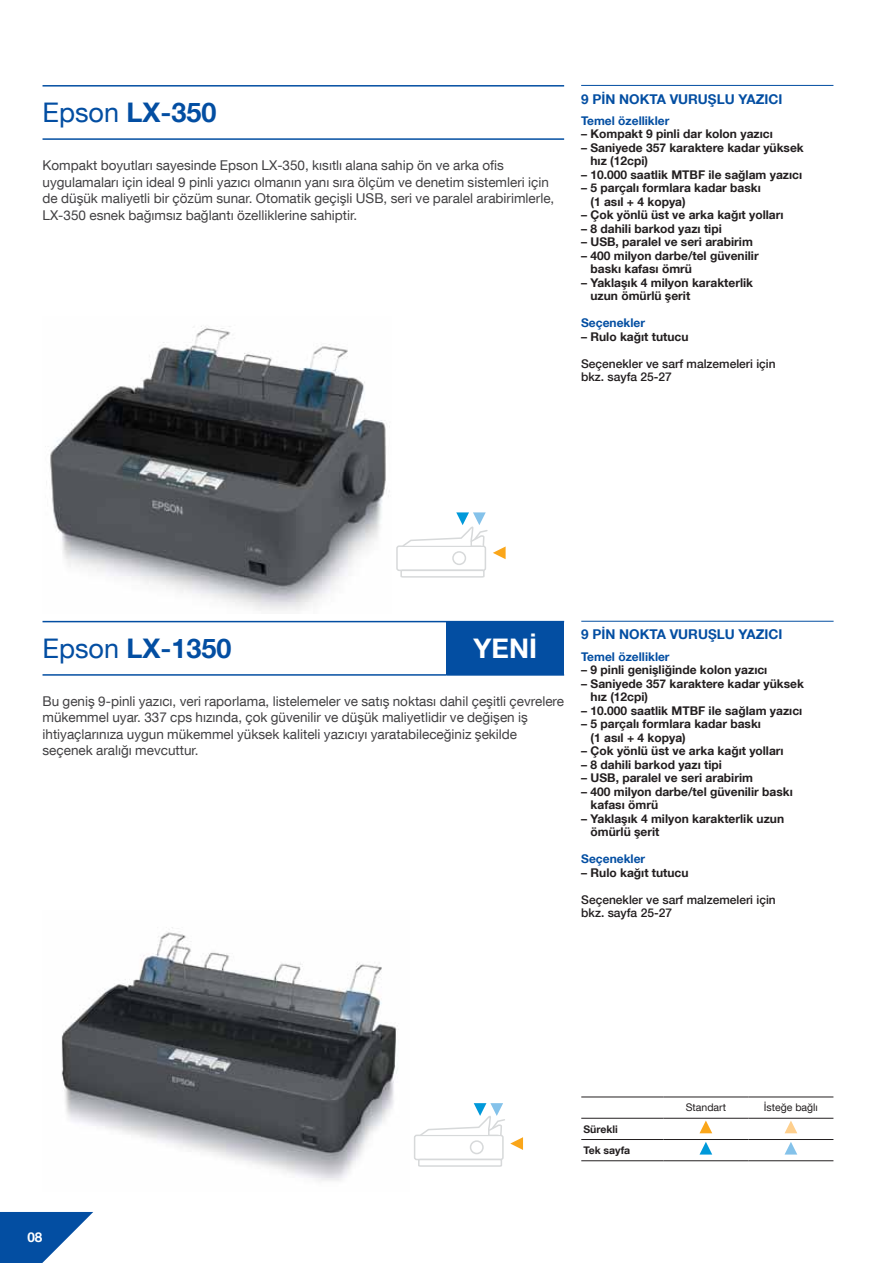
<style>
.page{position:relative;width:893px;height:1263px;background:#fff}
.page>*{position:absolute;margin:0;border:0;box-sizing:border-box;transform-origin:0 0}
.t1{font:700 27px "Helvetica Neue LT Com";color:#034ea2}
.t2{font:700 27px "Helvetica Neue LT Com";color:#fff}
.t3{font:13.5px/16.5px "Helvetica Neue LT Com";color:#414042}
.t4{font:700 13.5px "Helvetica Neue LT Com";color:#034ea2}
.t5{font:700 13.5px "Helvetica Neue LT Com";color:#fff}
.t6{font:700 12px/13.5px "Helvetica Neue LT Com";color:#231f20}
.t7{font:500 12px/13.5px "Helvetica Neue LT Com";color:#231f20}
.t8{font:700 12px "Helvetica Neue LT Com";color:#034ea2}
.t9{font:10.5px "Helvetica Neue LT Com";color:#231f20}
.t10{font:700 10.5px/21.3px "Helvetica Neue LT Com";color:#231f20}
.s1{font-weight:400}
</style>
<div class="page">
<svg style="left:0;top:1212px;width:93px;height:51px"></svg>
<img style="left:61px;top:927px;width:337px;height:254px">
<img style="left:50px;top:326px;width:336px;height:285px">
<div style="left:414px;top:1134px;width:90px;height:26px;border:2px solid #d7d9da;border-radius:2px"></div>
<svg style="left:417px;top:1158px;width:86px;height:9px"></svg>
<div style="left:470px;top:1140px;width:14px;height:14px;border:2px solid #d7d9da;border-radius:50%"></div>
<svg style="left:419px;top:1103px;width:104px;height:47px"></svg>
<div style="left:396px;top:545px;width:90px;height:26px;border:2px solid #d7d9da;border-radius:2px"></div>
<svg style="left:400px;top:569px;width:85px;height:9px"></svg>
<div style="left:452px;top:551px;width:14px;height:14px;border:2px solid #d7d9da;border-radius:50%"></div>
<svg style="left:401px;top:512px;width:105px;height:47px"></svg>
<hr style="left:581px;top:1096px;width:82px;height:1px;background:#231f20">
<hr style="left:663px;top:1096px;width:85px;height:1px;background:#231f20">
<hr style="left:748px;top:1096px;width:85px;height:1px;background:#231f20">
<hr style="left:581px;top:1118px;width:82px;height:1px;background:#231f20">
<hr style="left:663px;top:1118px;width:85px;height:1px;background:#231f20">
<hr style="left:748px;top:1118px;width:85px;height:1px;background:#231f20">
<hr style="left:581px;top:1139px;width:82px;height:1px;background:#231f20">
<hr style="left:663px;top:1139px;width:85px;height:1px;background:#231f20">
<hr style="left:748px;top:1139px;width:85px;height:1px;background:#231f20">
<hr style="left:581px;top:1160px;width:82px;height:1px;background:#231f20">
<hr style="left:663px;top:1160px;width:85px;height:1px;background:#231f20">
<hr style="left:748px;top:1160px;width:85px;height:1px;background:#231f20">
<svg style="left:699px;top:1120px;width:13px;height:13px"></svg>
<svg style="left:785px;top:1121px;width:12px;height:12px"></svg>
<svg style="left:700px;top:1142px;width:12px;height:12px"></svg>
<svg style="left:785px;top:1142px;width:12px;height:12px"></svg>
<hr style="left:581px;top:85px;width:252px;height:1px;background:#034ea2">
<hr style="left:581px;top:621px;width:253px;height:1px;background:#034ea2">
<hr style="left:43px;top:85px;width:521px;height:2px;background:#034ea2">
<hr style="left:43px;top:138px;width:521px;height:2px;background:#034ea2">
<div style="left:446px;top:622px;width:118px;height:53px;background:#034ea2"></div>
<hr style="left:43px;top:621px;width:403px;height:1px;background:#034ea2">
<hr style="left:446px;top:621px;width:118px;height:1px;background:#034ea2">
<hr style="left:43px;top:674px;width:403px;height:2px;background:#034ea2">
<hr style="left:446px;top:674px;width:118px;height:2px;background:#034ea2">
<h1 class="t1" style="left:43px;top:95px;width:176px"><span class="s1">Epson</span> LX-350</h1>
<p class="t3" style="left:43px;top:157px;width:513px">Kompakt boyutları sayesinde Epson LX-350, kısıtlı alana sahip ön ve arka ofis uygulamaları için ideal 9 pinli yazıcı olmanın yanı sıra ölçüm ve denetim sistemleri için de düşük maliyetli bir çözüm sunar. Otomatik geçişli USB, seri ve paralel arabirimlerle, LX-350 esnek bağımsız bağlantı özelliklerine sahiptir.</p>
<p class="t4" style="left:581px;top:90px;width:203px">9 PİN NOKTA VURUŞLU YAZICI</p>
<p class="t8" style="left:581px;top:113px;width:90px">Temel özellikler</p>
<p class="t6" style="left:581px;top:127px;width:193px">– Kompakt 9 pinli dar kolon yazıcı</p>
<p class="t6" style="left:590px;top:141px;width:215px;text-indent:-9px">– Saniyede 357 karaktere kadar yüksek hız (12cpi)</p>
<p class="t6" style="left:581px;top:168px;width:223px">– 10.000 saatlik MTBF ile sağlam yazıcı</p>
<p class="t6" style="left:590px;top:181px;width:172px;text-indent:-9px">– 5 parçalı formlara kadar baskı (1 asıl + 4 kopya)</p>
<p class="t6" style="left:581px;top:208px;width:204px">– Çok yönlü üst ve arka kağıt yolları</p>
<p class="t6" style="left:581px;top:222px;width:142px">– 8 dahili barkod yazı tipi</p>
<p class="t6" style="left:581px;top:235px;width:173px">– USB, paralel ve seri arabirim</p>
<p class="t6" style="left:590px;top:249px;width:170px;text-indent:-9px">– 400 milyon darbe/tel güvenilir baskı kafası ömrü</p>
<p class="t6" style="left:590px;top:276px;width:164px;text-indent:-9px">– Yaklaşık 4 milyon karakterlik uzun ömürlü şerit</p>
<p class="t8" style="left:581px;top:316px;width:65px">Seçenekler</p>
<p class="t6" style="left:581px;top:330px;width:109px">– Rulo kağıt tutucu</p>
<p class="t7" style="left:581px;top:357px;width:196px">Seçenekler ve sarf malzemeleri için bkz. sayfa 25-27</p>
<h1 class="t1" style="left:43px;top:631px;width:191px"><span class="s1">Epson</span> LX-1350</h1>
<h1 class="t2" style="left:474px;top:631px;width:65px">YENİ</h1>
<p class="t3" style="left:43px;top:692px;width:523px">Bu geniş 9-pinli yazıcı, veri raporlama, listelemeler ve satış noktası dahil çeşitli çevrelere mükemmel uyar. 337 cps hızında, çok güvenilir ve düşük maliyetlidir ve değişen iş ihtiyaçlarınıza uygun mükemmel yüksek kaliteli yazıcıyı yaratabileceğiniz şekilde seçenek aralığı mevcuttur.</p>
<p class="t4" style="left:581px;top:626px;width:203px">9 PİN NOKTA VURUŞLU YAZICI</p>
<p class="t8" style="left:581px;top:649px;width:90px">Temel özellikler</p>
<p class="t6" style="left:581px;top:663px;width:188px">– 9 pinli genişliğinde kolon yazıcı</p>
<p class="t6" style="left:591px;top:676px;width:215px;text-indent:-9px">– Saniyede 357 karaktere kadar yüksek hız (12cpi)</p>
<p class="t6" style="left:581px;top:703px;width:223px">– 10.000 saatlik MTBF ile sağlam yazıcı</p>
<p class="t6" style="left:591px;top:717px;width:172px;text-indent:-9px">– 5 parçalı formlara kadar baskı (1 asıl + 4 kopya)</p>
<p class="t6" style="left:581px;top:744px;width:204px">– Çok yönlü üst ve arka kağıt yolları</p>
<p class="t6" style="left:581px;top:757px;width:142px">– 8 dahili barkod yazı tipi</p>
<p class="t6" style="left:581px;top:771px;width:173px">– USB, paralel ve seri arabirim</p>
<p class="t6" style="left:591px;top:784px;width:204px;text-indent:-9px">– 400 milyon darbe/tel güvenilir baskı kafası ömrü</p>
<p class="t6" style="left:591px;top:811px;width:195px;text-indent:-9px">– Yaklaşık 4 milyon karakterlik uzun ömürlü şerit</p>
<p class="t8" style="left:581px;top:851px;width:65px">Seçenekler</p>
<p class="t6" style="left:581px;top:865px;width:109px">– Rulo kağıt tutucu</p>
<p class="t7" style="left:581px;top:892px;width:196px">Seçenekler ve sarf malzemeleri için bkz. sayfa 25-27</p>
<p class="t5" style="left:27px;top:1229px;width:17px">08</p>
<p class="t10" style="left:583px;top:1118px;width:48px">Sürekli<br>Tek sayfa</p>
<p class="t9" style="left:686px;top:1101px;width:42px">Standart</p>
<p class="t9" style="left:764px;top:1101px;width:56px">İsteğe bağlı</p>
</div>
